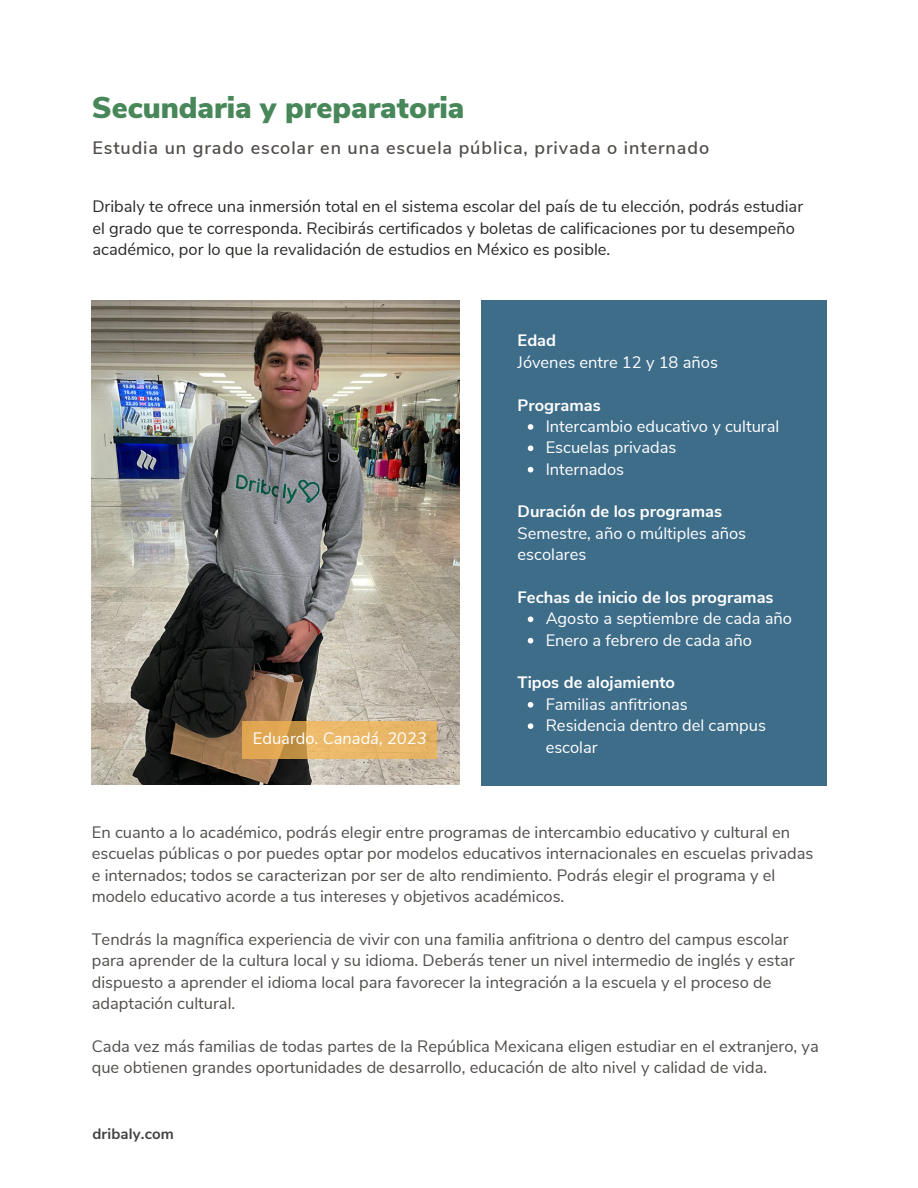
<style>
.page{position:relative;width:918px;height:1188px;background:#fff}
.page>*{position:absolute;margin:0;border:0;box-sizing:border-box;transform-origin:0 0}
.t1{font:900 30px "Nunito Sans";color:#478759}
.t2{font:600 18px "Nunito Sans";letter-spacing:.05em;color:#514d4b}
.t3{font:16.5px/21.3px "Nunito Sans";color:#514d4b}
.t4{font:16.5px/21.3px "Nunito Sans";color:#292927}
.t5{font:16.5px/21.3px "Nunito Sans";color:#fff}
.t6{font:700 16.5px "Nunito Sans";color:#fff}
.t7{font:italic 16.5px "Nunito Sans";color:#fff}
.t8{font:700 15px "Nunito Sans";letter-spacing:.01em;color:#434343}
.s1{font-style:normal}
</style>
<div class="page">
<div style="left:481px;top:300px;width:345px;height:485px;background:#3e6d8a"></div>
<img style="left:92px;top:300px;width:368px;height:485px">
<svg style="left:242px;top:721px;width:194px;height:37px;background:#e2af5e"></svg>
<svg style="left:528px;top:424px;width:5px;height:6px"></svg>
<svg style="left:528px;top:445px;width:5px;height:6px"></svg>
<svg style="left:528px;top:467px;width:5px;height:5px"></svg>
<svg style="left:528px;top:616px;width:5px;height:6px"></svg>
<svg style="left:528px;top:638px;width:5px;height:5px"></svg>
<svg style="left:528px;top:702px;width:5px;height:6px"></svg>
<svg style="left:528px;top:723px;width:5px;height:6px"></svg>
<p class="t1" style="left:92px;top:88px;width:374px">Secundaria y preparatoria</p>
<p class="t2" style="left:92px;top:136px;width:618px">Estudia un grado escolar en una escuela pública, privada o internado</p>
<p class="t4" style="left:92px;top:196px;width:712px">Dribaly te ofrece una inmersión total en el sistema escolar del país de tu elección, podrás estudiar</p>
<p class="t4" style="left:92px;top:218px;width:704px">el grado que te corresponda. Recibirás certificados y boletas de calificaciones por tu desempeño académico, por lo que la revalidación de estudios en México es posible.</p>
<p class="t7" style="left:253px;top:727px;width:175px"><span class="s1">Eduardo.</span> Canadá, 2023</p>
<p class="t6" style="left:518px;top:330px;width:40px">Edad</p>
<p class="t5" style="left:518px;top:352px;width:202px">Jóvenes entre 12 y 18 años</p>
<p class="t6" style="left:518px;top:394px;width:85px">Programas</p>
<p class="t5" style="left:546px;top:416px;width:235px">Intercambio educativo y cultural</p>
<p class="t5" style="left:546px;top:437px;width:132px">Escuelas privadas</p>
<p class="t5" style="left:546px;top:459px;width:80px">Internados</p>
<p class="t6" style="left:518px;top:501px;width:206px">Duración de los programas</p>
<p class="t5" style="left:518px;top:523px;width:230px">Semestre, año o múltiples años escolares</p>
<p class="t6" style="left:518px;top:586px;width:257px">Fechas de inicio de los programas</p>
<p class="t5" style="left:546px;top:608px;width:248px">Agosto a septiembre de cada año</p>
<p class="t5" style="left:546px;top:630px;width:208px">Enero a febrero de cada año</p>
<p class="t6" style="left:518px;top:672px;width:159px">Tipos de alojamiento</p>
<p class="t5" style="left:546px;top:694px;width:144px">Familias anfitrionas</p>
<p class="t5" style="left:546px;top:715px;width:222px">Residencia dentro del campus escolar</p>
<p class="t3" style="left:92px;top:822px;width:723px">En cuanto a lo académico, podrás elegir entre programas de intercambio educativo y cultural en escuelas públicas o por puedes optar por modelos educativos internacionales en escuelas privadas e internados; todos se caracterizan por ser de alto rendimiento. Podrás elegir el programa y el modelo educativo acorde a tus intereses y objetivos académicos.</p>
<p class="t3" style="left:92px;top:929px;width:704px">Tendrás la magnífica experiencia de vivir con una familia anfitriona o dentro del campus escolar para aprender de la cultura local y su idioma. Deberás tener un nivel intermedio de inglés y estar dispuesto a aprender el idioma local para favorecer la integración a la escuela y el proceso de adaptación cultural.</p>
<p class="t3" style="left:92px;top:1036px;width:728px">Cada vez más familias de todas partes de la República Mexicana eligen estudiar en el extranjero, ya que obtienen grandes oportunidades de desarrollo, educación de alto nivel y calidad de vida.</p>
<p class="t8" style="left:92px;top:1123px;width:83px">dribaly.com</p>
</div>
